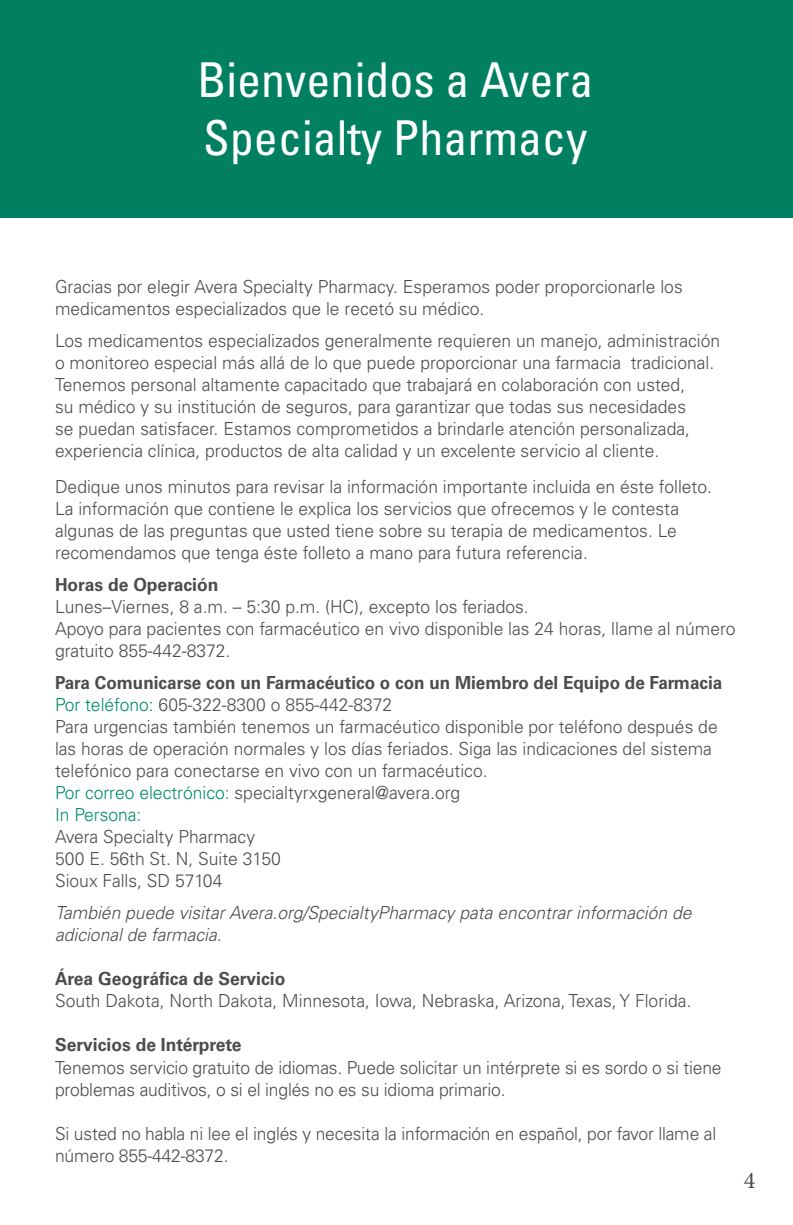
<style>
.page{position:relative;width:793px;height:1225px;background:#fff}
.page>*{position:absolute;margin:0;border:0;box-sizing:border-box;transform-origin:0 0}
.t1{font:condensed 48px "Univers LT Std";color:#fff}
.t2{font:24px "Minion Pro";color:#4b4c4d}
.t3{font:300 18px/22px "Univers LT Std";color:#4b4c4d}
.t4{font:italic 300 18px/22px "Univers LT Std";color:#4b4c4d}
.t5{font:700 18px "Univers LT Std";color:#4b4c4d;scale:.95 1}
.t6{font:700 18px "Univers LT Std";color:#4b4c4d}
.t7{font:300 18px "Univers LT Std";color:#008c6b}
.s1{color:#008c6b}
</style>
<div class="page">
<div style="left:0;top:0;width:792px;height:218px;background:#008061"></div>
<p class="t1" style="left:197px;top:50px;width:397px">Bienvenidos a Avera</p>
<p class="t1" style="left:203px;top:107px;width:385px">Specialty Pharmacy</p>
<p class="t3" style="left:55px;top:275px;width:628px">Gracias por elegir Avera Specialty Pharmacy. Esperamos poder proporcionarle los medicamentos especializados que le recetó su médico.</p>
<p class="t3" style="left:55px;top:329px;width:666px">Los medicamentos especializados generalmente requieren un manejo, administración o monitoreo especial más allá de lo que puede proporcionar una farmacia tradicional.<br>Tenemos personal altamente capacitado que trabajará en colaboración con usted,<br>su médico y su institución de seguros, para garantizar que todas sus necesidades<br>se puedan satisfacer. Estamos comprometidos a brindarle atención personalizada, experiencia clínica, productos de alta calidad y un excelente servicio al cliente.</p>
<p class="t3" style="left:55px;top:475px;width:658px">Dedique unos minutos para revisar la información importante incluida en éste folleto.<br>La información que contiene le explica los servicios que ofrecemos y le contesta algunas de las preguntas que usted tiene sobre su terapia de medicamentos. Le recomendamos que tenga éste folleto a mano para futura referencia.</p>
<p class="t6" style="left:55px;top:574px;width:165px">Horas de Operación</p>
<p class="t3" style="left:55px;top:595px;width:475px">Lunes–Viernes, 8 a.m. – 5:30 p.m. (HC), excepto los feriados.</p>
<p class="t3" style="left:55px;top:617px;width:681px">Apoyo para pacientes con farmacéutico en vivo disponible las 24 horas, llame al número gratuito 855-442-8372.</p>
<p class="t5" style="left:55px;top:672px;width:703px">Para Comunicarse con un Farmacéutico o con un Miembro del Equipo de Farmacia</p>
<p class="t3" style="left:55px;top:693px;width:338px"><span class="s1">Por teléfono:</span> 605-322-8300 o 855-442-8372</p>
<p class="t3" style="left:55px;top:715px;width:663px">Para urgencias también tenemos un farmacéutico disponible por teléfono después de las horas de operación normales y los días feriados. Siga las indicaciones del sistema telefónico para conectarse en vivo con un farmacéutico.</p>
<p class="t3" style="left:55px;top:781px;width:406px"><span class="s1">Por correo electrónico:</span> specialtyrxgeneral@avera.org</p>
<p class="t7" style="left:55px;top:803px;width:88px">In Persona:</p>
<p class="t3" style="left:55px;top:825px;width:201px">Avera Specialty Pharmacy</p>
<p class="t3" style="left:55px;top:847px;width:227px">500 E. 56th St. N, Suite 3150</p>
<p class="t3" style="left:55px;top:869px;width:169px">Sioux Falls, SD 57104</p>
<p class="t4" style="left:55px;top:901px;width:637px">También puede visitar Avera.org/SpecialtyPharmacy pata encontrar información de adicional de farmacia.</p>
<p class="t6" style="left:55px;top:968px;width:232px">Área Geográfica de Servicio</p>
<p class="t3" style="left:55px;top:989px;width:637px">South Dakota, North Dakota, Minnesota, Iowa, Nebraska, Arizona, Texas, Y Florida.</p>
<p class="t6" style="left:55px;top:1034px;width:188px">Servicios de Intérprete</p>
<p class="t3" style="left:55px;top:1055px;width:667px">Tenemos servicio gratuito de idiomas. Puede solicitar un intérprete si es sordo o si tiene problemas auditivos, o si el inglés no es su idioma primario.</p>
<p class="t3" style="left:55px;top:1121px;width:662px">Si usted no habla ni lee el inglés y necesita la información en español, por favor llame al número 855-442-8372.</p>
<p class="t2" style="left:743px;top:1164px;width:13px">4</p>
</div>
